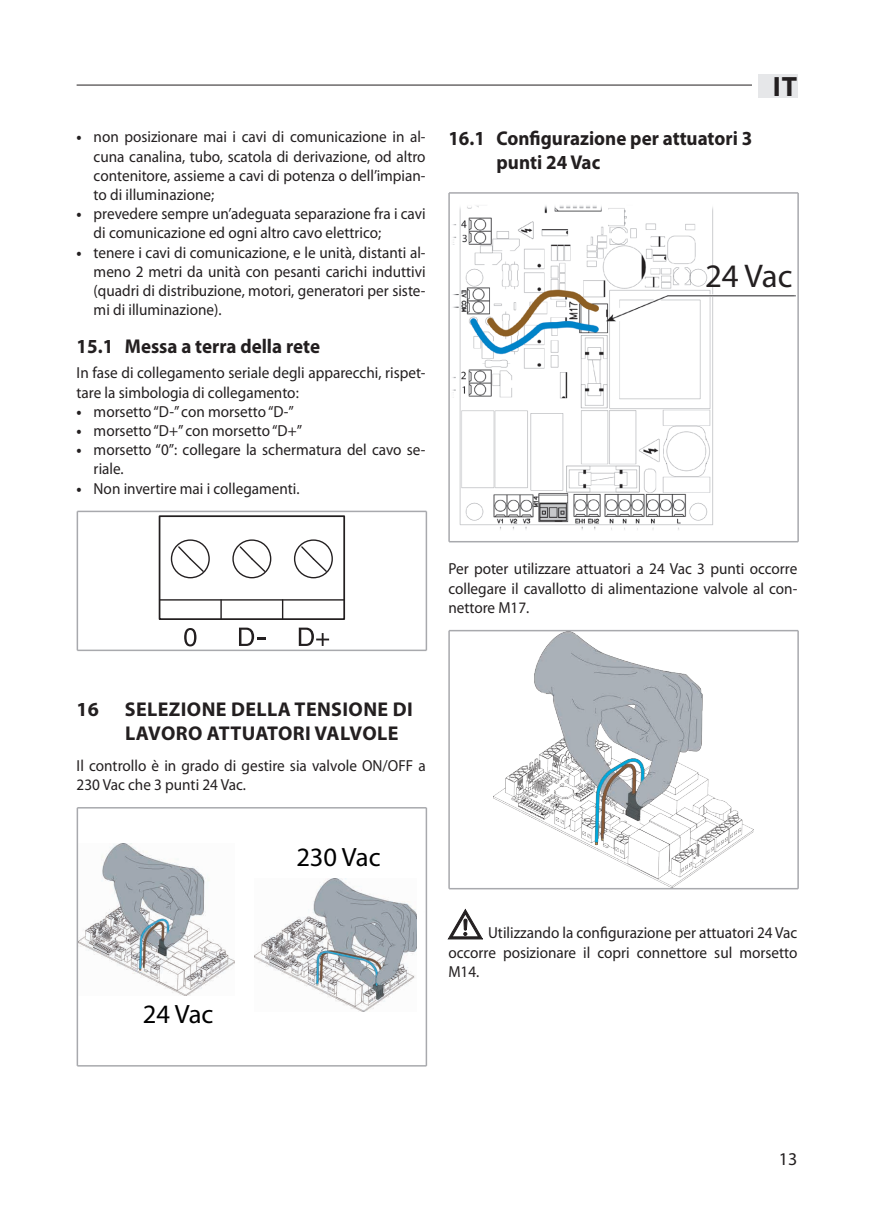
<style>
.page{position:relative;width:874px;height:1225px;background:#fff}
.page>*{position:absolute;margin:0;border:0;box-sizing:border-box;transform-origin:0 0}
.t1{font:33px "Myriad Pro";color:#231f20}
.t2{font:700 28px "Myriad Pro";color:#231f20}
.t3{font:26.6px "Myriad Pro";color:#000001}
.t4{font:700 20px/24px "Myriad Pro";color:#231f20;scale:.95 1}
.t5{font:700 20px/24px "Myriad Pro";letter-spacing:.02em;color:#231f20}
.t6{font:700 20px "Myriad Pro";color:#231f20}
.t7{font:18px "Myriad Pro";color:#231f20}
.t8{font:16px/19.2px "Myriad Pro";color:#231f20;text-align:justify;scale:.95 1}
.s1{font-weight:700}
</style>
<div class="page">
<hr style="left:77px;top:85px;width:674px;height:1px;background:#231f20">
<div style="left:757px;top:75px;width:40px;height:23px;background:#e6e7e9"></div>
<hr style="left:159px;top:599px;width:185px;height:1px;background:#231f20">
<svg style="left:220px;top:600px;width:2px;height:17px"></svg>
<svg style="left:282px;top:600px;width:1px;height:17px"></svg>
<div style="left:171px;top:539px;width:39px;height:39px;border:1px solid #231f20;border-radius:50%"></div>
<svg style="left:177px;top:545px;width:28px;height:28px"></svg>
<div style="left:232px;top:539px;width:39px;height:39px;border:1px solid #231f20;border-radius:50%"></div>
<svg style="left:238px;top:545px;width:28px;height:28px"></svg>
<div style="left:294px;top:539px;width:39px;height:39px;border:1px solid #231f20;border-radius:50%"></div>
<svg style="left:300px;top:545px;width:28px;height:28px"></svg>
<svg style="left:184px;top:628px;width:12px;height:18px"></svg>
<svg style="left:239px;top:627px;width:26px;height:19px"></svg>
<svg style="left:298px;top:627px;width:31px;height:19px"></svg>
<div style="left:159px;top:515px;width:186px;height:105px;border:2px solid #231f20"></div>
<hr style="left:77px;top:510px;width:349px;height:2px;background:#a8a9ad">
<hr style="left:77px;top:649px;width:349px;height:2px;background:#a8a9ad">
<hr style="left:77px;top:511px;width:1px;height:139px;background:#a8a9ad">
<hr style="left:425px;top:511px;width:2px;height:139px;background:#a8a9ad">
<img style="left:79px;top:843px;width:155px;height:152px">
<img style="left:254px;top:878px;width:162px;height:133px">
<hr style="left:77px;top:807px;width:349px;height:1px;background:#a8a9ad">
<hr style="left:77px;top:1065px;width:349px;height:1px;background:#a8a9ad">
<hr style="left:77px;top:808px;width:1px;height:257px;background:#a8a9ad">
<hr style="left:425px;top:808px;width:2px;height:257px;background:#a8a9ad">
<img style="left:452px;top:205px;width:343px;height:325px">
<div style="left:717px;top:255px;width:78px;height:38px;background:#fff"></div>
<hr style="left:449px;top:192px;width:348px;height:2px;background:#a8a9ad">
<hr style="left:449px;top:541px;width:348px;height:1px;background:#a8a9ad">
<hr style="left:448px;top:193px;width:1px;height:349px;background:#a8a9ad">
<hr style="left:797px;top:193px;width:1px;height:349px;background:#a8a9ad">
<img style="left:493px;top:632px;width:260px;height:255px">
<hr style="left:449px;top:630px;width:348px;height:1px;background:#a8a9ad">
<hr style="left:449px;top:888px;width:348px;height:1px;background:#a8a9ad">
<hr style="left:448px;top:630px;width:1px;height:258px;background:#a8a9ad">
<hr style="left:797px;top:630px;width:1px;height:258px;background:#a8a9ad">
<svg style="left:448px;top:909px;width:34px;height:30px"></svg>
<p class="t8" style="left:94px;top:127px;width:351px;text-indent:-17px"><span class="s1">•</span> non posizionare mai i cavi di comunicazione in al&shy;cuna canalina, tubo, scatola di derivazione, od altro contenitore, assieme a cavi di potenza o dell’impian&shy;to di illuminazione;</p>
<p class="t8" style="left:94px;top:204px;width:351px;text-indent:-17px"><span class="s1">•</span> prevedere sempre un’adeguata separazione fra i cavi di comunicazione ed ogni altro cavo elettrico;</p>
<p class="t8" style="left:94px;top:242px;width:351px;text-indent:-17px"><span class="s1">•</span> tenere i cavi di comunicazione, e le unità, distanti al&shy;meno 2 metri da unità con pesanti carichi induttivi (quadri di distribuzione, motori, generatori per siste&shy;mi di illuminazione).</p>
<p class="t4" style="left:77px;top:334px;width:258px">15.1 Messa a terra della rete</p>
<p class="t8" style="left:77px;top:363px;width:369px">In fase di collegamento seriale degli apparecchi, rispet&shy;tare la simbologia di collegamento:</p>
<p class="t8" style="left:77px;top:401px;width:230px"><span class="s1">•</span> morsetto “D-” con morsetto “D-”</p>
<p class="t8" style="left:77px;top:421px;width:239px"><span class="s1">•</span> morsetto “D+” con morsetto “D+”</p>
<p class="t8" style="left:94px;top:440px;width:351px;text-indent:-17px"><span class="s1">•</span> morsetto “0”: collegare la schermatura del cavo se&shy;riale.</p>
<p class="t8" style="left:77px;top:478px;width:236px"><span class="s1">•</span> Non invertire mai i collegamenti.</p>
<p class="t4" style="left:496px;top:126px;width:270px;text-indent:-48px">16.1 Configurazione per attuatori 3 punti 24 Vac</p>
<h2 class="t2" style="left:772px;top:68px;width:26px">IT</h2>
<h1 class="t1" style="left:704px;top:255px;width:89px">24 Vac</h1>
<p class="t8" style="left:448px;top:559px;width:369px">Per poter utilizzare attuatori a 24 Vac 3 punti occorre collegare il cavallotto di alimentazione valvole al con&shy;nettore M17.</p>
<p class="t6" style="left:77px;top:696px;width:24px">16</p>
<p class="t5" style="left:125px;top:697px;width:289px">SELEZIONE DELLA TENSIONE DI<br>LAVORO ATTUATORI VALVOLE</p>
<p class="t8" style="left:77px;top:755px;width:369px">Il controllo è in grado di gestire sia valvole ON/OFF a<br>230 Vac che 3 punti 24 Vac.</p>
<h3 class="t3" style="left:143px;top:998px;width:72px">24 Vac</h3>
<h3 class="t3" style="left:296px;top:841px;width:86px">230 Vac</h3>
<p class="t8" style="left:448px;top:923px;width:369px;text-indent:40px">Utilizzando la configurazione per attuatori 24 Vac occorre posizionare il copri connettore sul morsetto M14.</p>
<p class="t7" style="left:778px;top:1147px;width:20px">13</p>
</div>
